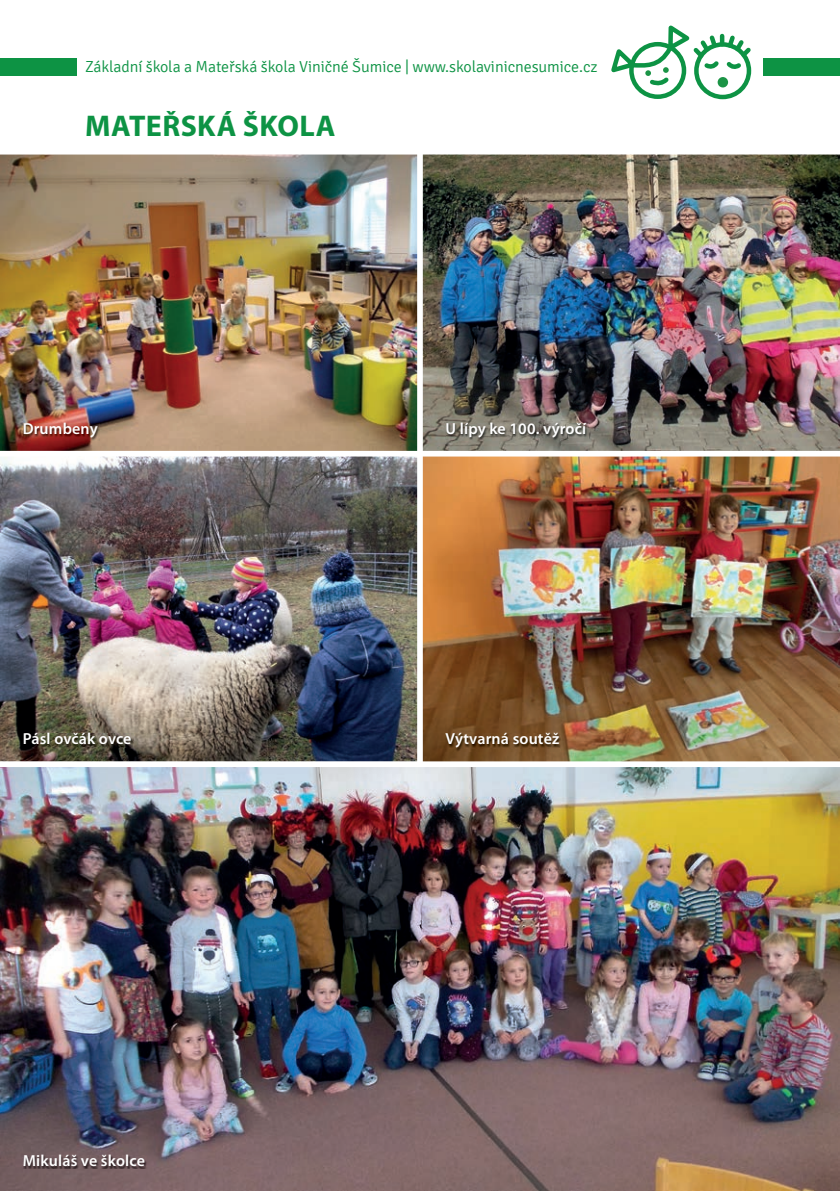
<style>
.page{position:relative;width:840px;height:1191px;background:#fff}
.page>*{position:absolute;margin:0;border:0;box-sizing:border-box;transform-origin:0 0}
.t1{font:700 30px "Myriad Pro";letter-spacing:.015em;color:#0d9344}
.t2{font:600 16px "Myriad Pro";letter-spacing:.01em;color:#fff}
.t3{font:300 16px "Signika";letter-spacing:-.005em;color:#0d9344}
</style>
<div class="page">
<div style="left:763px;top:58px;width:76px;height:17px;background:#0d9344"></div>
<div style="left:693px;top:42px;width:57px;height:57px;border:4px solid #0d9344;border-radius:50%"></div>
<div style="left:717px;top:77px;width:10px;height:10px;background:#1b9446;border-radius:50%"></div>
<div style="left:628px;top:42px;width:57px;height:57px;border:4px solid #0d9344;border-radius:50%"></div>
<svg style="left:611px;top:26px;width:139px;height:59px"></svg>
<div style="left:0;top:58px;width:77px;height:17px;background:#0d9344"></div>
<img style="left:422px;top:154px;width:417px;height:297px">
<img style="left:0;top:456px;width:417px;height:305px">
<img style="left:422px;top:456px;width:417px;height:305px">
<img style="left:0;top:154px;width:417px;height:297px">
<img style="left:0;top:767px;width:839px;height:424px">
<img style="left:445px;top:734px;width:115px;height:17px">
<img style="left:24px;top:423px;width:75px;height:17px">
<img style="left:446px;top:423px;width:142px;height:17px">
<img style="left:24px;top:734px;width:109px;height:13px">
<img style="left:23px;top:1155px;width:123px;height:13px">
<p class="t3" style="left:85px;top:58px;width:513px">Základní škola a Mateřská škola Viničné Šumice | www.skolavinicnesumice.cz</p>
<h1 class="t1" style="left:85px;top:109px;width:251px">MATEŘSKÁ ŠKOLA</h1>
<p class="t2" style="left:23px;top:419px;width:76px">Drumbeny</p>
<p class="t2" style="left:445px;top:419px;width:142px">U lípy ke 100. výročí</p>
<p class="t2" style="left:23px;top:730px;width:110px">Pásl ovčák ovce</p>
<p class="t2" style="left:23px;top:1151px;width:124px">Mikuláš ve školce</p>
<p class="t2" style="left:445px;top:730px;width:115px">Výtvarná soutěž</p>
</div>
